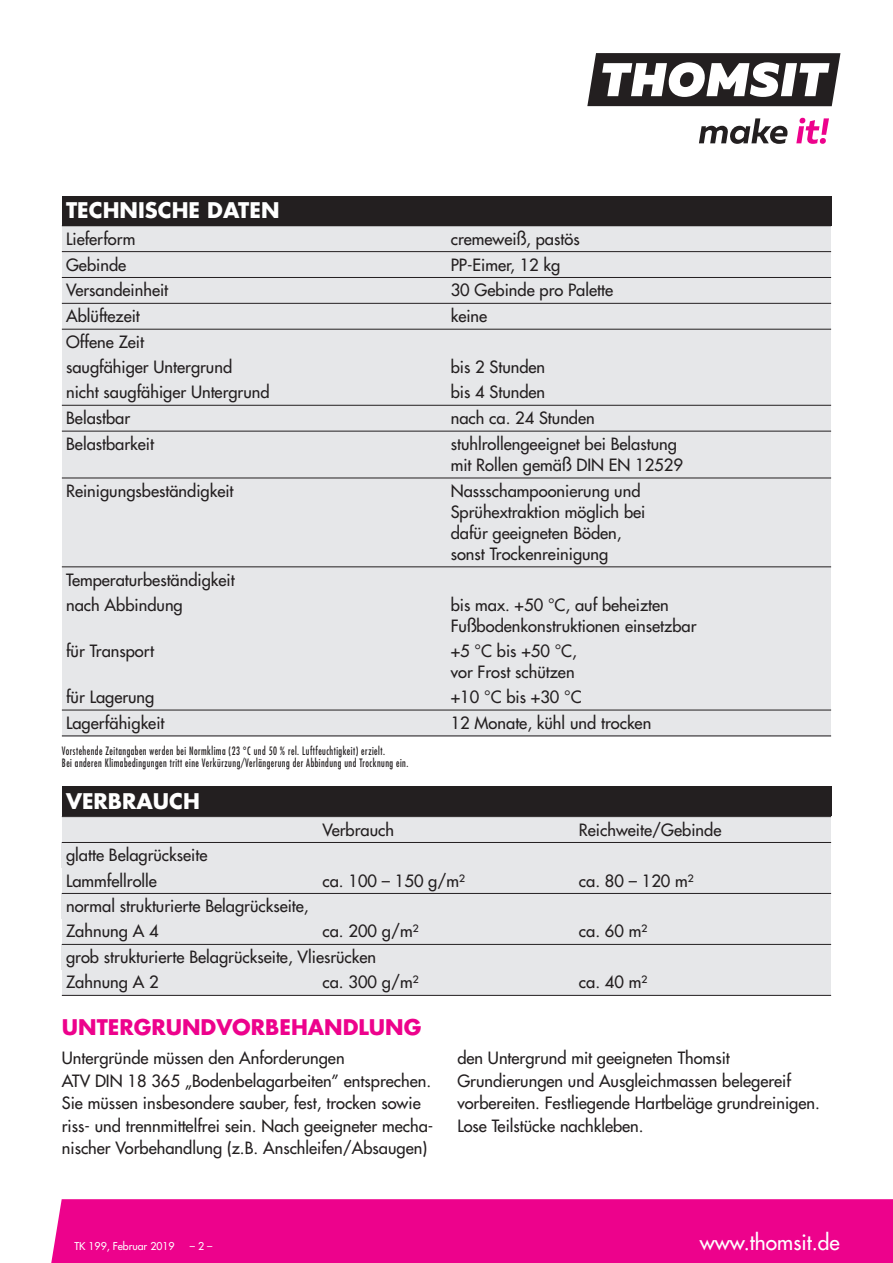
<style>
.page{position:relative;width:893px;height:1263px;background:#fff}
.page>*{position:absolute;margin:0;border:0;box-sizing:border-box;transform-origin:0 0}
.t1{font:700 21px "Futura";color:#fff}
.t2{font:700 21px "Futura";color:#ed028c}
.t3{font:21px "Futura";color:#fff}
.t4{font:16.5px/22.5px "Futura";color:#231f20}
.t5{font:condensed 11.25px/12px "Futura";letter-spacing:.05em;color:#231f20;scale:.85 1}
.t6{font:10.5px "Futura";color:#fff}
</style>
<div class="page">
<svg style="left:587px;top:53px;width:253px;height:53px"></svg>
<svg style="left:699px;top:118px;width:89px;height:26px"></svg>
<svg style="left:796px;top:118px;width:33px;height:26px"></svg>
<div style="left:51px;top:1199px;width:842px;height:64px;background:#ed028c"></div>
<div style="left:62px;top:225px;width:384px;height:27px;background:#e6e7e9"></div>
<div style="left:446px;top:225px;width:385px;height:27px;background:#e6e7e9"></div>
<div style="left:62px;top:252px;width:384px;height:25px;background:#e6e7e9"></div>
<div style="left:446px;top:252px;width:385px;height:25px;background:#e6e7e9"></div>
<div style="left:62px;top:277px;width:384px;height:26px;background:#e6e7e9"></div>
<div style="left:446px;top:277px;width:385px;height:26px;background:#e6e7e9"></div>
<div style="left:62px;top:303px;width:384px;height:26px;background:#e6e7e9"></div>
<div style="left:446px;top:303px;width:385px;height:26px;background:#e6e7e9"></div>
<div style="left:62px;top:329px;width:384px;height:26px;background:#e6e7e9"></div>
<div style="left:446px;top:329px;width:385px;height:26px;background:#e6e7e9"></div>
<div style="left:62px;top:355px;width:384px;height:25px;background:#e6e7e9"></div>
<div style="left:446px;top:355px;width:385px;height:25px;background:#e6e7e9"></div>
<div style="left:62px;top:380px;width:384px;height:25px;background:#e6e7e9"></div>
<div style="left:446px;top:380px;width:385px;height:25px;background:#e6e7e9"></div>
<div style="left:62px;top:405px;width:384px;height:26px;background:#e6e7e9"></div>
<div style="left:446px;top:405px;width:385px;height:26px;background:#e6e7e9"></div>
<div style="left:62px;top:431px;width:384px;height:47px;background:#e6e7e9"></div>
<div style="left:446px;top:431px;width:385px;height:47px;background:#e6e7e9"></div>
<div style="left:62px;top:478px;width:384px;height:89px;background:#e6e7e9"></div>
<div style="left:446px;top:478px;width:385px;height:89px;background:#e6e7e9"></div>
<div style="left:62px;top:567px;width:384px;height:25px;background:#e6e7e9"></div>
<div style="left:446px;top:567px;width:385px;height:25px;background:#e6e7e9"></div>
<div style="left:62px;top:592px;width:384px;height:46px;background:#e6e7e9"></div>
<div style="left:446px;top:592px;width:385px;height:46px;background:#e6e7e9"></div>
<div style="left:62px;top:638px;width:384px;height:46px;background:#e6e7e9"></div>
<div style="left:446px;top:638px;width:385px;height:46px;background:#e6e7e9"></div>
<div style="left:62px;top:684px;width:384px;height:26px;background:#e6e7e9"></div>
<div style="left:446px;top:684px;width:385px;height:26px;background:#e6e7e9"></div>
<div style="left:62px;top:710px;width:384px;height:26px;background:#e6e7e9"></div>
<div style="left:446px;top:710px;width:385px;height:26px;background:#e6e7e9"></div>
<hr style="left:62px;top:225px;width:769px;height:1px;background:#231f20">
<hr style="left:62px;top:251px;width:769px;height:1px;background:#231f20">
<hr style="left:62px;top:277px;width:769px;height:1px;background:#231f20">
<hr style="left:62px;top:303px;width:769px;height:1px;background:#231f20">
<hr style="left:62px;top:329px;width:769px;height:1px;background:#231f20">
<hr style="left:62px;top:405px;width:769px;height:1px;background:#231f20">
<hr style="left:62px;top:431px;width:769px;height:1px;background:#231f20">
<hr style="left:62px;top:478px;width:769px;height:1px;background:#231f20">
<hr style="left:62px;top:566px;width:769px;height:1px;background:#231f20">
<hr style="left:62px;top:710px;width:769px;height:1px;background:#231f20">
<hr style="left:62px;top:735px;width:769px;height:1px;background:#231f20">
<div style="left:62px;top:196px;width:769px;height:29px;background:#231f20"></div>
<div style="left:62px;top:816px;width:256px;height:26px;background:#e6e7e9"></div>
<div style="left:318px;top:816px;width:257px;height:26px;background:#e6e7e9"></div>
<div style="left:575px;top:816px;width:256px;height:26px;background:#e6e7e9"></div>
<div style="left:62px;top:842px;width:769px;height:26px;background:#e6e7e9"></div>
<div style="left:62px;top:868px;width:256px;height:25px;background:#e6e7e9"></div>
<div style="left:318px;top:868px;width:257px;height:25px;background:#e6e7e9"></div>
<div style="left:575px;top:868px;width:256px;height:25px;background:#e6e7e9"></div>
<div style="left:62px;top:893px;width:769px;height:26px;background:#e6e7e9"></div>
<div style="left:62px;top:919px;width:256px;height:25px;background:#e6e7e9"></div>
<div style="left:318px;top:919px;width:257px;height:25px;background:#e6e7e9"></div>
<div style="left:575px;top:919px;width:256px;height:25px;background:#e6e7e9"></div>
<div style="left:62px;top:944px;width:769px;height:26px;background:#e6e7e9"></div>
<div style="left:62px;top:970px;width:256px;height:26px;background:#e6e7e9"></div>
<div style="left:318px;top:970px;width:257px;height:26px;background:#e6e7e9"></div>
<div style="left:575px;top:970px;width:256px;height:26px;background:#e6e7e9"></div>
<hr style="left:62px;top:816px;width:769px;height:1px;background:#231f20">
<hr style="left:62px;top:842px;width:769px;height:1px;background:#231f20">
<hr style="left:62px;top:893px;width:769px;height:1px;background:#231f20">
<hr style="left:62px;top:944px;width:769px;height:1px;background:#231f20">
<hr style="left:62px;top:995px;width:769px;height:1px;background:#231f20">
<div style="left:62px;top:786px;width:769px;height:30px;background:#231f20"></div>
<p class="t1" style="left:66px;top:200px;width:215px">TECHNISCHE DATEN</p>
<p class="t4" style="left:66px;top:228px;width:71px">Lieferform</p>
<p class="t4" style="left:451px;top:228px;width:130px">cremeweiß, pastös</p>
<p class="t4" style="left:66px;top:254px;width:62px">Gebinde</p>
<p class="t4" style="left:451px;top:254px;width:111px">PP-Eimer, 12 kg</p>
<p class="t4" style="left:66px;top:280px;width:104px">Versandeinheit</p>
<p class="t4" style="left:451px;top:280px;width:164px">30 Gebinde pro Palette</p>
<p class="t4" style="left:66px;top:306px;width:75px">Ablüftezeit</p>
<p class="t4" style="left:451px;top:306px;width:38px">keine</p>
<p class="t4" style="left:66px;top:331px;width:168px;line-height:25px">Offene Zeit<br>saugfähiger Untergrund</p>
<p class="t4" style="left:451px;top:357px;width:96px">bis 2 Stunden</p>
<p class="t4" style="left:66px;top:382px;width:205px">nicht saugfähiger Untergrund</p>
<p class="t4" style="left:451px;top:382px;width:96px">bis 4 Stunden</p>
<p class="t4" style="left:66px;top:408px;width:66px">Belastbar</p>
<p class="t4" style="left:451px;top:408px;width:146px">nach ca. 24 Stunden</p>
<p class="t4" style="left:66px;top:434px;width:89px">Belastbarkeit</p>
<p class="t4" style="left:451px;top:435px;width:234px;line-height:21px">stuhlrollengeeignet bei Belastung mit Rollen gemäß DIN EN 12529</p>
<p class="t4" style="left:66px;top:481px;width:169px">Reinigungsbeständigkeit</p>
<p class="t4" style="left:451px;top:481px;width:196px;line-height:21px">Nassschampoonierung und<br>Sprühextraktion möglich bei dafür geeigneten Böden, sonst Trockenreinigung</p>
<p class="t4" style="left:66px;top:568px;width:170px;line-height:25px">Temperaturbeständigkeit nach Abbindung</p>
<p class="t4" style="left:451px;top:595px;width:247px;line-height:21px">bis max. +50 °C, auf beheizten<br>Fußbodenkonstruktionen einsetzbar</p>
<p class="t4" style="left:66px;top:641px;width:89px">für Transport</p>
<p class="t4" style="left:451px;top:641px;width:128px;line-height:21px">+5 °C bis +50 °C, vor Frost schützen</p>
<p class="t4" style="left:66px;top:687px;width:90px">für Lagerung</p>
<p class="t4" style="left:451px;top:687px;width:133px">+10 °C bis +30 °C</p>
<p class="t4" style="left:66px;top:713px;width:100px">Lagerfähigkeit</p>
<p class="t4" style="left:451px;top:713px;width:202px">12 Monate, kühl und trocken</p>
<p class="t5" style="left:62px;top:745px;width:409px">Vorstehende Zeitangaben werden bei Normklima (23 °C und 50 % rel. Luftfeuchtigkeit) erzielt.<br>Bei anderen Klimabedingungen tritt eine Verkürzung/Verlängerung der Abbindung und Trocknung ein.</p>
<p class="t1" style="left:66px;top:791px;width:135px">VERBRAUCH</p>
<p class="t4" style="left:66px;top:844px;width:143px;line-height:25px">glatte Belagrückseite<br>Lammfellrolle</p>
<p class="t4" style="left:323px;top:819px;width:73px">Verbrauch</p>
<p class="t4" style="left:579px;top:819px;width:144px">Reichweite/Gebinde</p>
<p class="t4" style="left:323px;top:870px;width:144px">ca. 100 – 150 g/m²</p>
<p class="t4" style="left:579px;top:870px;width:116px">ca. 80 – 120 m²</p>
<p class="t4" style="left:66px;top:895px;width:244px;line-height:25px">normal strukturierte Belagrückseite,<br>Zahnung A 4</p>
<p class="t4" style="left:323px;top:921px;width:97px">ca. 200 g/m²</p>
<p class="t4" style="left:579px;top:921px;width:70px">ca. 60 m²</p>
<p class="t4" style="left:66px;top:946px;width:312px;line-height:25px">grob strukturierte Belagrückseite, Vliesrücken<br>Zahnung A 2</p>
<p class="t4" style="left:323px;top:972px;width:97px">ca. 300 g/m²</p>
<p class="t4" style="left:579px;top:972px;width:70px">ca. 40 m²</p>
<p class="t2" style="left:62px;top:1017px;width:361px">UNTERGRUNDVORBEHANDLUNG</p>
<p class="t4" style="left:62px;top:1048px;width:373px">Untergründe müssen den Anforderungen<br>ATV DIN 18 365 „Bodenbelagarbeiten” entsprechen.<br>Sie müssen insbesondere sauber, fest, trocken sowie riss- und trennmittelfrei sein. Nach geeigneter mecha&shy;nischer Vorbehandlung (z.B. Anschleifen/Absaugen)</p>
<p class="t4" style="left:457px;top:1048px;width:364px">den Untergrund mit geeigneten Thomsit Grundierungen und Ausgleichmassen belegereif vorbereiten. Festliegende Hartbeläge grundreinigen.<br>Lose Teilstücke nachkleben.</p>
<p class="t6" style="left:74px;top:1241px;width:102px">TK 199, Februar 2019</p>
<p class="t6" style="left:190px;top:1241px;width:24px">–2–</p>
<p class="t3" style="left:700px;top:1232px;width:141px">www.thomsit.de</p>
</div>
